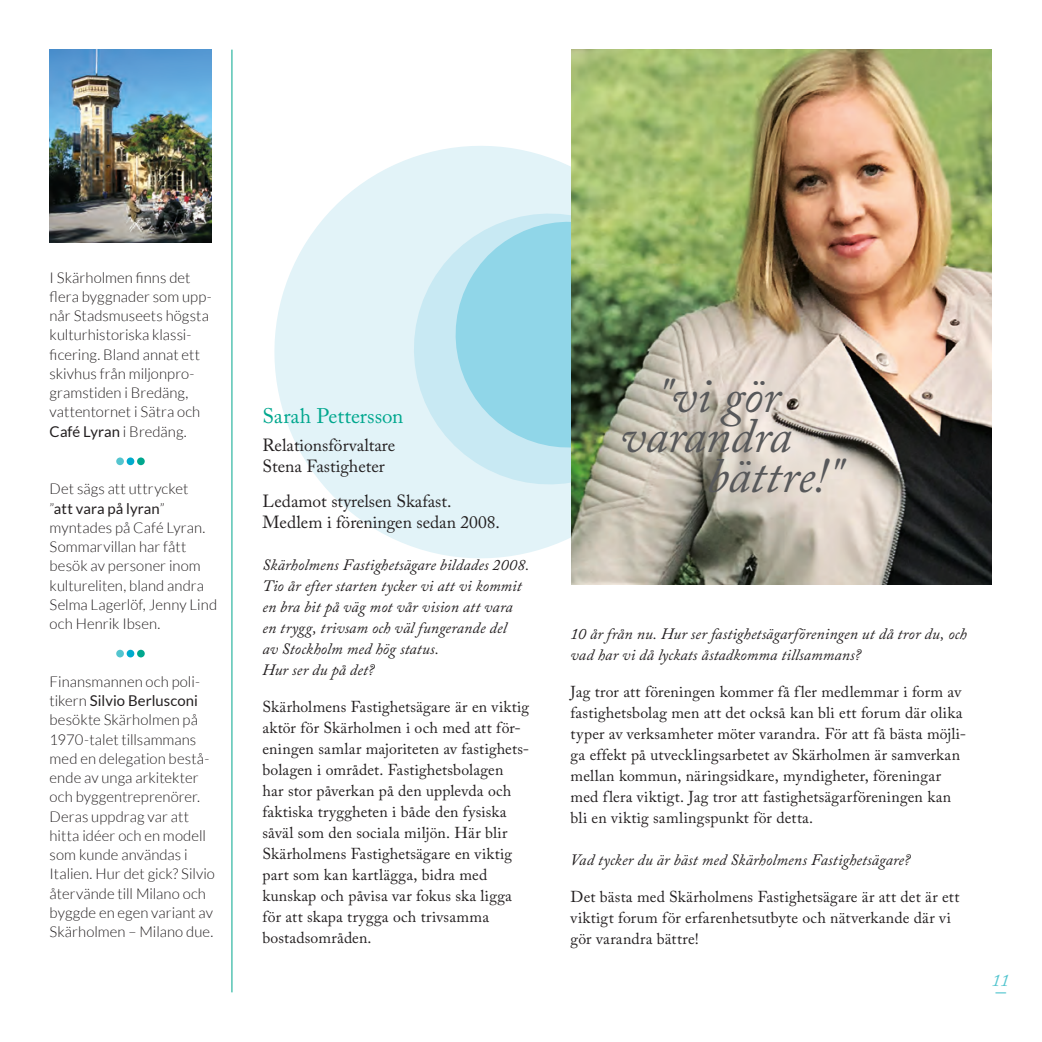
<style>
.page{position:relative;width:1042px;height:1042px;background:#fff}
.page>*{position:absolute;margin:0;border:0;box-sizing:border-box;transform-origin:0 0}
.citat{font:italic 49px/40.2px "Adobe Caslon Pro";letter-spacing:-.01em;color:#57585a;text-align:center}
.t1{font:21px "Adobe Caslon Pro";color:#00a78e}
.t2{font:italic 21px "Adobe Caslon Pro";color:#54c5cf}
.t3{font:17.5px "Adobe Caslon Pro";color:#231f20}
.t4{font:italic 17.5px "Adobe Caslon Pro";color:#54c5cf}
.brödtext{font:15.75px/21px "Adobe Caslon Pro";letter-spacing:.01em;color:#231f20}
.intervjuvfråga{font:italic 15.75px/21px "Adobe Caslon Pro";letter-spacing:.01em;color:#231f20}
.Visste_du_att{font:300 14.88px/19.2px "Lato";letter-spacing:.005em;color:#231f20}
.s1{font-weight:400}
</style>
<div class="page">
<hr style="left:231px;top:50px;width:1px;height:942px;background:#00a78e">
<img style="left:50px;top:50px;width:161px;height:192px">
<div style="left:116px;top:457px;width:8px;height:8px;background:#54c5cf;border-radius:50%"></div>
<div style="left:127px;top:457px;width:7px;height:8px;background:#00abcd;border-radius:50%"></div>
<div style="left:137px;top:457px;width:8px;height:8px;background:#00a78e;border-radius:50%"></div>
<div style="left:116px;top:650px;width:8px;height:7px;background:#54c5cf;border-radius:50%"></div>
<div style="left:127px;top:650px;width:7px;height:7px;background:#00abcd;border-radius:50%"></div>
<div style="left:137px;top:650px;width:8px;height:7px;background:#00a78e;border-radius:50%"></div>
<svg style="left:274px;top:146px;width:442px;height:439px;fill:#e2f3f8"></svg>
<svg style="left:395px;top:194px;width:176px;height:309px;background:#dcf0f6"></svg>
<svg style="left:440px;top:206px;width:131px;height:257px;background:#a8deec"></svg>
<img style="left:571px;top:50px;width:420px;height:534px">
<p class="Visste_du_att" style="left:50px;top:268px;width:142px">I Skärholmen finns det</p>
<p class="Visste_du_att" style="left:50px;top:287px;width:164px">flera byggnader som upp-</p>
<p class="Visste_du_att" style="left:50px;top:306px;width:161px">når Stadsmuseets högsta kulturhistoriska klassi&shy;ficering. Bland annat ett skivhus från miljonpro&shy;gramstiden i Bredäng, vattentornet i Sätra och<br><span class="s1">Café Lyran</span> i Bredäng.</p>
<p class="Visste_du_att" style="left:50px;top:479px;width:140px">Det sägs att uttrycket</p>
<p class="Visste_du_att" style="left:50px;top:499px;width:169px">”<span class="s1">att vara på lyran</span>” myntades på Café Lyran.<br>Sommarvillan har fått besök av personer inom kultureliten, bland andra<br>Selma Lagerlöf, Jenny Lind och Henrik Ibsen.</p>
<p class="Visste_du_att" style="left:50px;top:672px;width:167px">Finansmannen och poli&shy;tikern <span class="s1">Silvio Berlusconi </span>besökte Skärholmen på<br>1970-talet tillsammans med en delegation bestå&shy;ende av unga arkitekter och byggentreprenörer.<br>Deras uppdrag var att hitta idéer och en modell som kunde användas i<br>Italien. Hur det gick? Silvio återvände till Milano och byggde en egen variant av<br>Skärholmen – Milano due.</p>
<p class="t1" style="left:262px;top:404px;width:143px">Sarah Pettersson</p>
<p class="t3" style="left:262px;top:435px;width:134px">Relationsförvaltare</p>
<p class="t3" style="left:262px;top:456px;width:124px">Stena Fastigheter</p>
<p class="t3" style="left:262px;top:491px;width:191px">Ledamot styrelsen Skafast.</p>
<p class="t3" style="left:262px;top:512px;width:239px">Medlem i föreningen sedan 2008.</p>
<p class="intervjuvfråga" style="left:262px;top:554px;width:269px">Skärholmens Fastighetsägare bildades 2008.<br>Tio år efter starten tycker vi att vi kommit en bra bit på väg mot vår vision att vara</p>
<p class="intervjuvfråga" style="left:262px;top:617px;width:246px">en trygg, trivsam och väl fungerande del</p>
<p class="intervjuvfråga" style="left:262px;top:638px;width:178px">av Stockholm med hög status.</p>
<p class="intervjuvfråga" style="left:262px;top:659px;width:114px">Hur ser du på det?</p>
<p class="brödtext" style="left:262px;top:696px;width:268px">Skärholmens Fastighetsägare är en viktig aktör för Skärholmen i och med att för&shy;eningen samlar majoriteten av fastighets&shy;bolagen i området. Fastighetsbolagen</p>
<p class="brödtext" style="left:262px;top:780px;width:250px">har stor påverkan på den upplevda och</p>
<p class="brödtext" style="left:262px;top:801px;width:251px">faktiska tryggheten i både den fysiska såväl som den sociala miljön. Här blir Skärholmens Fastighetsägare en viktig part som kan kartlägga, bidra med</p>
<p class="brödtext" style="left:262px;top:885px;width:251px">kunskap och påvisa var fokus ska ligga</p>
<p class="brödtext" style="left:262px;top:906px;width:228px">för att skapa trygga och trivsamma bostadsområden.</p>
<p class="citat" style="left:620px;top:375px;width:173px">"vi gör varandra</p>
<p class="citat" style="left:707px;top:455px;width:134px">bättre!"</p>
<p class="intervjuvfråga" style="left:570px;top:623px;width:398px">10 år från nu. Hur ser fastighetsägarföreningen ut då tror du, och vad har vi då lyckats åstadkomma tillsammans?</p>
<p class="brödtext" style="left:570px;top:681px;width:397px">Jag tror att föreningen kommer få fler medlemmar i form av fastighetsbolag men att det också kan bli ett forum där olika typer av verksamheter möter varandra. För att få bästa möjli&shy;ga effekt på utvecklingsarbetet av Skärholmen är samverkan mellan kommun, näringsidkare, myndigheter, föreningar med flera viktigt. Jag tror att fastighetsägarföreningen kan bli en viktig samlingspunkt för detta.</p>
<p class="intervjuvfråga" style="left:570px;top:849px;width:341px">Vad tycker du är bäst med Skärholmens Fastighetsägare?</p>
<p class="brödtext" style="left:570px;top:886px;width:390px">Det bästa med Skärholmens Fastighetsägare är att det är ett</p>
<p class="brödtext" style="left:570px;top:907px;width:382px">viktigt forum för erfarenhetsutbyte och nätverkande där vi</p>
<p class="brödtext" style="left:570px;top:928px;width:130px">gör varandra bättre!</p>
<p class="t4" style="left:991px;top:969px;width:19px">11</p>
<h2 class="t2" style="left:995px;top:978px;width:12px">–</h2>
</div>
